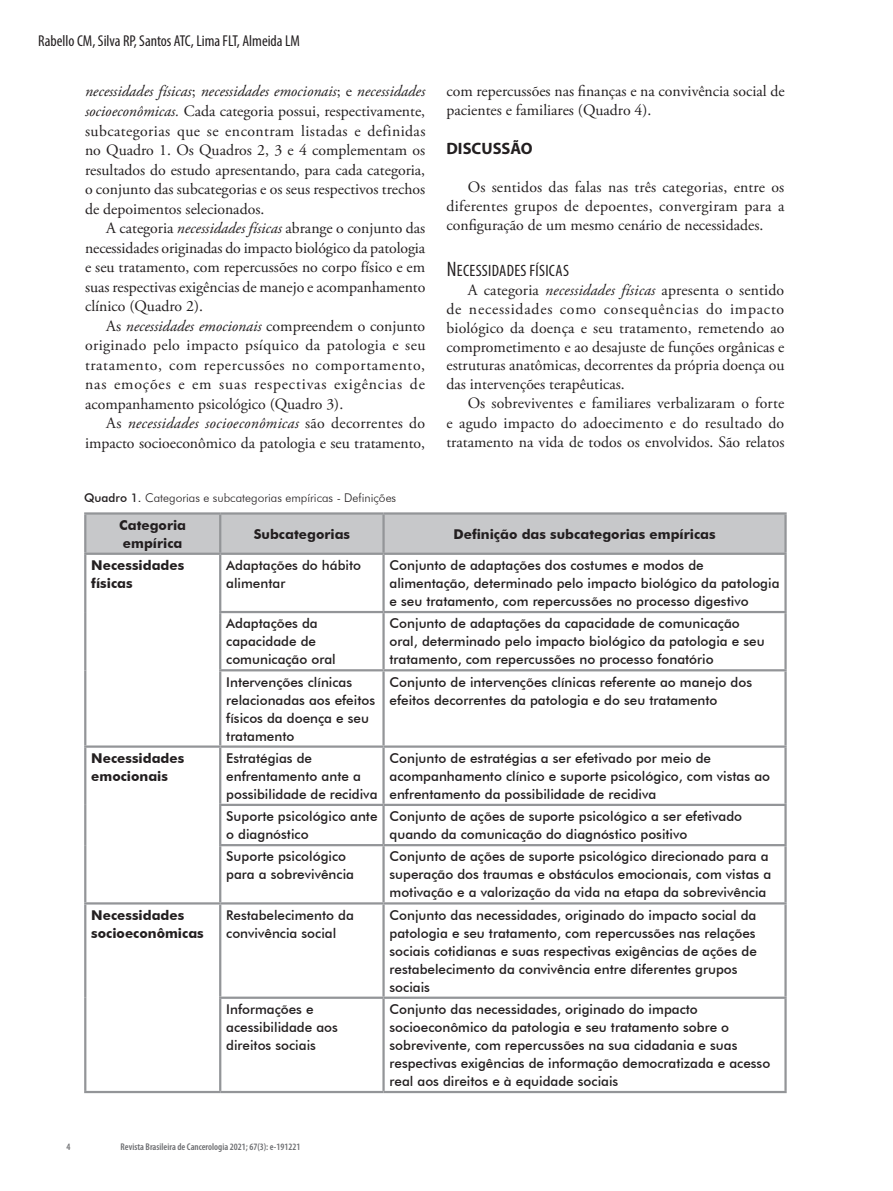
<style>
.page{position:relative;width:893px;height:1191px;background:#fff}
.page>*{position:absolute;margin:0;border:0;box-sizing:border-box;transform-origin:0 0}
.t1{font:condensed 16.5px "Myriad Pro";letter-spacing:.02em;color:#231f20}
.t2{font:700 16.5px "Myriad Pro";color:#231f20}
.t3{font:15.75px/19.5px "Adobe Garamond Pro";color:#231f20;text-align:justify}
.t4{font:condensed 15.75px "Myriad Pro";color:#231f20}
.t5{font:500 13.5px/18px "Futura BT";color:#231f20}
.t6{font:700 13.5px/18px "Futura BT";color:#231f20}
.t7{font:300 12px "Futura BT";color:#231f20}
.t8{font:600 condensed 9.75px "Myriad Pro";color:#6c6d70}
.s1{font-style:italic}
.s2{font-size:21px}
.s3{font-weight:500}
</style>
<div class="page">
<div style="left:86px;top:514px;width:698px;height:38px;background:#c7c8ca"></div>
<hr style="left:84px;top:512px;width:136px;height:2px;background:#939598">
<hr style="left:84px;top:514px;width:2px;height:38px;background:#939598">
<hr style="left:220px;top:512px;width:164px;height:2px;background:#939598">
<hr style="left:219px;top:514px;width:2px;height:38px;background:#939598">
<hr style="left:384px;top:512px;width:403px;height:2px;background:#939598">
<hr style="left:382px;top:514px;width:3px;height:38px;background:#939598">
<hr style="left:784px;top:514px;width:3px;height:38px;background:#939598">
<hr style="left:84px;top:552px;width:136px;height:3px;background:#939598">
<hr style="left:84px;top:555px;width:2px;height:57px;background:#939598">
<hr style="left:84px;top:612px;width:2px;height:58px;background:#939598">
<hr style="left:84px;top:670px;width:2px;height:75px;background:#939598">
<hr style="left:220px;top:552px;width:164px;height:3px;background:#939598">
<hr style="left:219px;top:555px;width:2px;height:56px;background:#939598">
<hr style="left:384px;top:552px;width:403px;height:3px;background:#939598">
<hr style="left:382px;top:555px;width:3px;height:56px;background:#939598">
<hr style="left:784px;top:555px;width:3px;height:56px;background:#939598">
<hr style="left:219px;top:611px;width:165px;height:2px;background:#939598">
<hr style="left:219px;top:613px;width:2px;height:56px;background:#939598">
<hr style="left:384px;top:611px;width:403px;height:2px;background:#939598">
<hr style="left:382px;top:613px;width:3px;height:56px;background:#939598">
<hr style="left:784px;top:613px;width:3px;height:56px;background:#939598">
<hr style="left:219px;top:669px;width:165px;height:2px;background:#939598">
<hr style="left:219px;top:671px;width:2px;height:74px;background:#939598">
<hr style="left:384px;top:669px;width:403px;height:2px;background:#939598">
<hr style="left:382px;top:671px;width:3px;height:74px;background:#939598">
<hr style="left:784px;top:671px;width:3px;height:74px;background:#939598">
<hr style="left:84px;top:745px;width:136px;height:2px;background:#939598">
<hr style="left:84px;top:747px;width:2px;height:58px;background:#939598">
<hr style="left:84px;top:805px;width:2px;height:40px;background:#939598">
<hr style="left:84px;top:845px;width:2px;height:57px;background:#939598">
<hr style="left:220px;top:745px;width:164px;height:2px;background:#939598">
<hr style="left:219px;top:747px;width:2px;height:56px;background:#939598">
<hr style="left:384px;top:745px;width:403px;height:2px;background:#939598">
<hr style="left:382px;top:747px;width:3px;height:56px;background:#939598">
<hr style="left:784px;top:747px;width:3px;height:56px;background:#939598">
<hr style="left:219px;top:803px;width:165px;height:3px;background:#939598">
<hr style="left:219px;top:806px;width:2px;height:38px;background:#939598">
<hr style="left:384px;top:803px;width:403px;height:3px;background:#939598">
<hr style="left:382px;top:806px;width:3px;height:38px;background:#939598">
<hr style="left:784px;top:806px;width:3px;height:38px;background:#939598">
<hr style="left:219px;top:844px;width:165px;height:2px;background:#939598">
<hr style="left:219px;top:846px;width:2px;height:56px;background:#939598">
<hr style="left:384px;top:844px;width:403px;height:2px;background:#939598">
<hr style="left:382px;top:846px;width:3px;height:56px;background:#939598">
<hr style="left:784px;top:846px;width:3px;height:56px;background:#939598">
<hr style="left:84px;top:902px;width:136px;height:2px;background:#939598">
<hr style="left:84px;top:904px;width:2px;height:93px;background:#939598">
<hr style="left:84px;top:997px;width:2px;height:93px;background:#939598">
<hr style="left:84px;top:1090px;width:136px;height:3px;background:#939598">
<hr style="left:220px;top:902px;width:164px;height:2px;background:#939598">
<hr style="left:219px;top:904px;width:2px;height:92px;background:#939598">
<hr style="left:384px;top:902px;width:403px;height:2px;background:#939598">
<hr style="left:382px;top:904px;width:3px;height:92px;background:#939598">
<hr style="left:784px;top:904px;width:3px;height:92px;background:#939598">
<hr style="left:219px;top:996px;width:165px;height:2px;background:#939598">
<hr style="left:219px;top:998px;width:2px;height:92px;background:#939598">
<hr style="left:384px;top:996px;width:403px;height:2px;background:#939598">
<hr style="left:382px;top:998px;width:3px;height:92px;background:#939598">
<hr style="left:784px;top:998px;width:3px;height:92px;background:#939598">
<hr style="left:220px;top:1090px;width:164px;height:3px;background:#939598">
<hr style="left:384px;top:1090px;width:403px;height:3px;background:#939598">
<p class="t4" style="left:38px;top:31px;width:263px">Rabello CM, Silva RP, Santos ATC, Lima FLT, Almeida LM</p>
<p class="t3" style="left:85px;top:82px;width:342px"><span class="s1">necessidades físicas</span>; <span class="s1">necessidades emocionais</span>; e <span class="s1">necessidades socioeconômicas.</span> Cada categoria possui, respectivamente, subcategorias que se encontram listadas e definidas no Quadro 1. Os Quadros 2, 3 e 4 complementam os resultados do estudo apresentando, para cada categoria, o conjunto das subcategorias e os seus respectivos trechos de depoimentos selecionados.</p>
<p class="t3" style="left:85px;top:219px;width:342px;text-indent:21px">A categoria <span class="s1">necessidades físicas</span> abrange o conjunto das necessidades originadas do impacto biológico da patologia e seu tratamento, com repercussões no corpo físico e em suas respectivas exigências de manejo e acompanhamento clínico (Quadro 2).</p>
<p class="t3" style="left:85px;top:316px;width:342px;text-indent:21px">As <span class="s1">necessidades emocionais</span> compreendem o conjunto originado pelo impacto psíquico da patologia e seu tratamento, com repercussões no comportamento, nas emoções e em suas respectivas exigências de acompanhamento psicológico (Quadro 3).</p>
<p class="t3" style="left:85px;top:414px;width:342px;text-align:right">As <span class="s1">necessidades socioeconômicas</span> são decorrentes do impacto socioeconômico da patologia e seu tratamento,</p>
<p class="t3" style="left:446px;top:83px;width:340px;line-height:18.9px">com repercussões nas finanças e na convivência social de pacientes e familiares (Quadro 4).</p>
<p class="t2" style="left:446px;top:138px;width:88px">DISCUSSÃO</p>
<p class="t3" style="left:446px;top:178px;width:339px;line-height:18.9px;text-indent:21px">Os sentidos das falas nas três categorias, entre os diferentes grupos de depoentes, convergiram para a configuração de um mesmo cenário de necessidades.</p>
<p class="t1" style="left:447px;top:260px;width:124px"><span class="s2">N</span>ECESSIDADES FÍSICAS</p>
<p class="t3" style="left:446px;top:281px;width:340px;line-height:18.9px;text-indent:21px">A categoria <span class="s1">necessidades físicas</span> apresenta o sentido de necessidades como consequências do impacto biológico da doença e seu tratamento, remetendo ao comprometimento e ao desajuste de funções orgânicas e estruturas anatômicas, decorrentes da própria doença ou das intervenções terapêuticas.</p>
<p class="t3" style="left:446px;top:394px;width:340px;text-indent:21px">Os sobreviventes e familiares verbalizaram o forte e agudo impacto do adoecimento e do resultado do tratamento na vida de todos os envolvidos. São relatos</p>
<p class="t7" style="left:84px;top:490px;width:314px"><span class="s3">Quadro 1.</span> Categorias e subcategorias empíricas - Definições</p>
<p class="t6" style="left:119px;top:516px;width:68px">Categoria empírica</p>
<p class="t6" style="left:254px;top:525px;width:98px">Subcategorias</p>
<p class="t6" style="left:453px;top:525px;width:264px">Definição das subcategorias empíricas</p>
<p class="t6" style="left:91px;top:556px;width:95px">Necessidades físicas</p>
<p class="t5" style="left:226px;top:556px;width:136px">Adaptações do hábito alimentar</p>
<p class="t5" style="left:390px;top:556px;width:391px">Conjunto de adaptações dos costumes e modos de alimentação, determinado pelo impacto biológico da patologia e seu tratamento, com repercussões no processo digestivo</p>
<p class="t5" style="left:226px;top:614px;width:111px">Adaptações da capacidade de comunicação oral</p>
<p class="t5" style="left:390px;top:614px;width:377px">Conjunto de adaptações da capacidade de comunicação oral, determinado pelo impacto biológico da patologia e seu tratamento, com repercussões no processo fonatório</p>
<p class="t5" style="left:226px;top:672px;width:150px">Intervenções clínicas relacionadas aos efeitos físicos da doença e seu tratamento</p>
<p class="t5" style="left:390px;top:672px;width:364px">Conjunto de intervenções clínicas referente ao manejo dos efeitos decorrentes da patologia e do seu tratamento</p>
<p class="t6" style="left:91px;top:749px;width:95px">Necessidades emocionais</p>
<p class="t5" style="left:226px;top:749px;width:153px">Estratégias de enfrentamento ante a possibilidade de recidiva</p>
<p class="t5" style="left:390px;top:749px;width:382px">Conjunto de estratégias a ser efetivado por meio de acompanhamento clínico e suporte psicológico, com vistas ao enfrentamento da possibilidade de recidiva</p>
<p class="t5" style="left:226px;top:807px;width:153px">Suporte psicológico ante o diagnóstico</p>
<p class="t5" style="left:390px;top:807px;width:354px">Conjunto de ações de suporte psicológico a ser efetivado quando da comunicação do diagnóstico positivo</p>
<p class="t5" style="left:226px;top:847px;width:129px">Suporte psicológico para a sobrevivência</p>
<p class="t5" style="left:390px;top:847px;width:383px">Conjunto de ações de suporte psicológico direcionado para a superação dos traumas e obstáculos emocionais, com vistas a motivação e a valorização da vida na etapa da sobrevivência</p>
<p class="t6" style="left:91px;top:905px;width:114px">Necessidades socioeconômicas</p>
<p class="t5" style="left:226px;top:905px;width:129px">Restabelecimento da convivência social</p>
<p class="t5" style="left:389px;top:905px;width:369px">Conjunto das necessidades, originado do impacto social da patologia e seu tratamento, com repercussões nas relações sociais cotidianas e suas respectivas exigências de ações de restabelecimento da convivência entre diferentes grupos sociais</p>
<p class="t5" style="left:226px;top:1000px;width:113px">Informações e acessibilidade aos direitos sociais</p>
<p class="t5" style="left:389px;top:1000px;width:382px">Conjunto das necessidades, originado do impacto socioeconômico da patologia e seu tratamento sobre o sobrevivente, com repercussões na sua cidadania e suas respectivas exigências de informação democratizada e acesso real aos direitos e à equidade sociais</p>
<p class="t8" style="left:67px;top:1141px;width:5px">4</p>
<p class="t8" style="left:121px;top:1141px;width:181px">Revista Brasileira de Cancerologia 2021; 67(3): e-191221</p>
</div>
